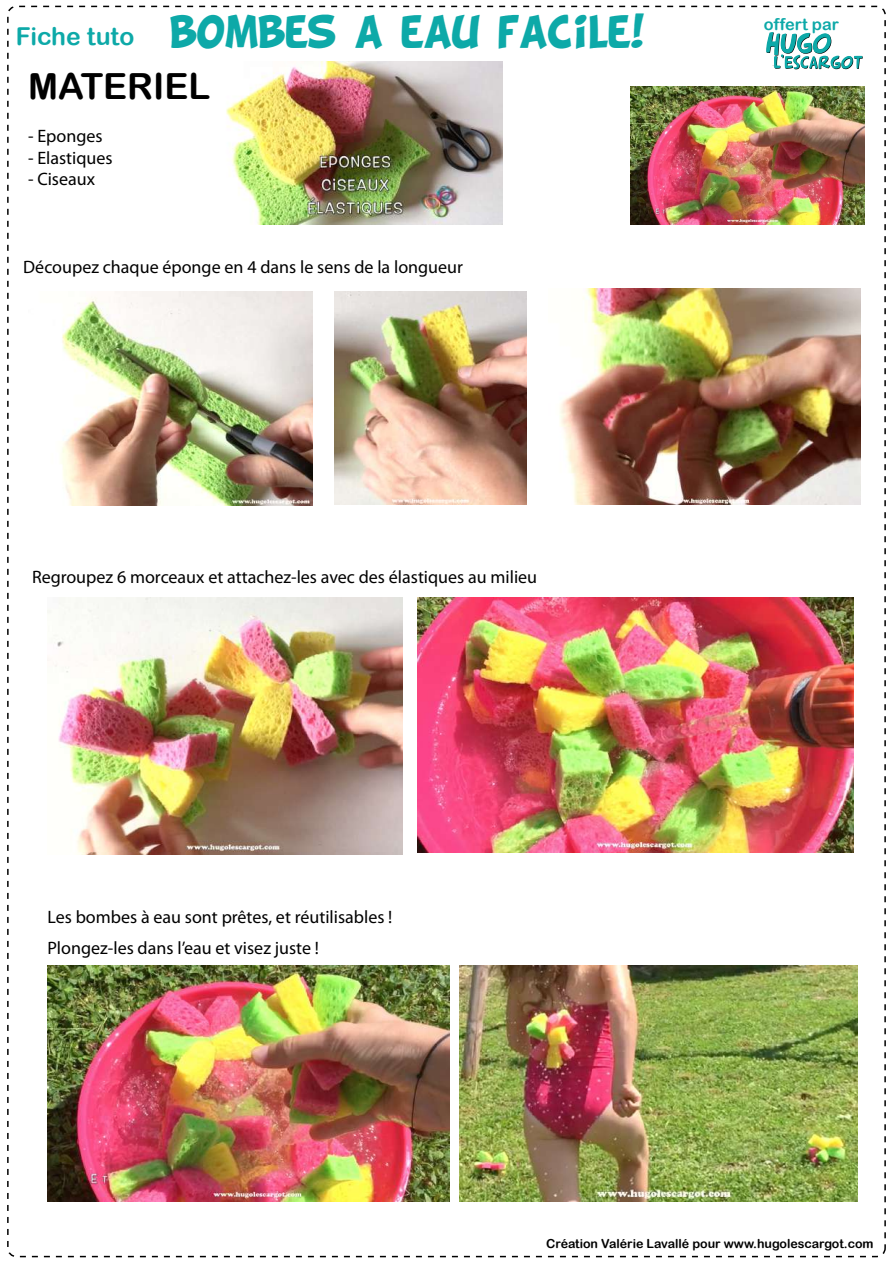
<style>
.page{position:relative;width:893px;height:1263px;background:#fff}
.page>*{position:absolute;margin:0;border:0;box-sizing:border-box;transform-origin:0 0}
.t1{font:36.75px "BD Cartoon Shout";color:#0da9a8;scale:.93 1}
.t2{font:36px "Arial Rounded MT Bold";color:#000}
.t3{font:18px/31px "Myriad Pro";color:#000}
.t4{font:16.35px "Arial Rounded MT Bold";color:#0da9a8}
.t5{font:12.45px "Arial Rounded MT Bold";color:#000}
.s1{font-family:"Arial Rounded MT Bold";font-size:24.75px}
</style>
<div class="page">
<svg style="left:745px;top:5px;width:139px;height:500px"></svg>
<svg style="left:766px;top:32px;width:97px;height:37px"></svg>
<img style="left:459px;top:966px;width:398px;height:236px">
<img style="left:47px;top:966px;width:402px;height:235px">
<img style="left:631px;top:87px;width:234px;height:137px">
<img style="left:417px;top:598px;width:436px;height:255px">
<img style="left:47px;top:598px;width:356px;height:256px">
<img style="left:560px;top:289px;width:300px;height:216px">
<img style="left:335px;top:291px;width:191px;height:213px">
<img style="left:60px;top:291px;width:252px;height:215px">
<img style="left:226px;top:61px;width:276px;height:163px">
<h1 class="t1" style="left:16px;top:13px;width:678px"><span class="s1">Fiche tuto</span> BOMBES A EAU FACILE!</h1>
<h2 class="t2" style="left:28px;top:65px;width:184px">MATERIEL</h2>
<p class="t3" style="left:28px;top:120px;width:76px">- Eponges</p>
<p class="t3" style="left:28px;top:142px;width:86px">- Elastiques</p>
<p class="t3" style="left:28px;top:163px;width:69px">- Ciseaux</p>
<p class="t3" style="left:23px;top:251px;width:441px">Découpez chaque éponge en 4 dans le sens de la longueur</p>
<p class="t3" style="left:32px;top:561px;width:507px">Regroupez 6 morceaux et attachez-les avec des élastiques au milieu</p>
<p class="t4" style="left:764px;top:14px;width:76px">offert par</p>
<p class="t3" style="left:47px;top:901px;width:346px">Les bombes à eau sont prêtes, et réutilisables !<br>Plongez-les dans l’eau et visez juste !</p>
<p class="t5" style="left:546px;top:1237px;width:329px">Création Valérie Lavallé pour www.hugolescargot.com</p>
</div>
